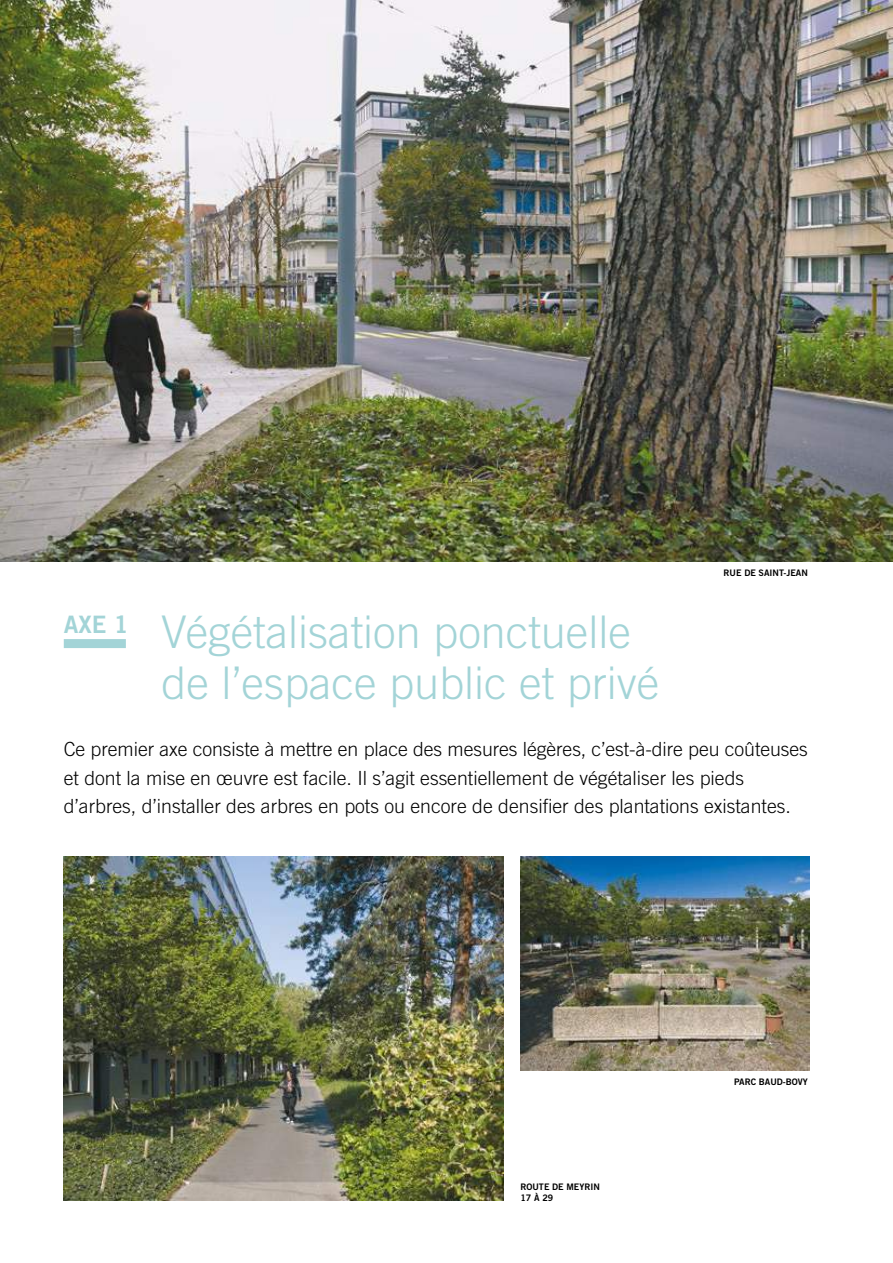
<style>
.page{position:relative;width:893px;height:1263px;background:#fff}
.page>*{position:absolute;margin:0;border:0;box-sizing:border-box;transform-origin:0 0}
.t1{font:300 45px/51px "Trade Gothic LT Std";color:#a3d4d7}
.t2{font:24px "Trade Gothic LT Std Bd 2";color:#a3d4d7}
.t3{font:300 19.5px/28.5px "Trade Gothic LT Std";color:#000}
.t4{font:9px/10.8px "Trade Gothic LT Std Bd 2";color:#000}
</style>
<div class="page">
<img style="left:0;top:0;width:893px;height:561px">
<img style="left:64px;top:857px;width:439px;height:343px">
<img style="left:520px;top:857px;width:290px;height:213px">
<div style="left:64px;top:639px;width:62px;height:9px;background:#a3d4d7"></div>
<p class="t4" style="left:724px;top:567px;width:86px">RUE DE SAINT-JEAN</p>
<p class="t2" style="left:64px;top:609px;width:66px">AXE 1</p>
<h1 class="t1" style="left:162px;top:606px;width:499px">Végétalisation ponctuelle de l’espace public et privé</h1>
<p class="t3" style="left:64px;top:735px;width:746px">Ce premier axe consiste à mettre en place des mesures légères, c’est-à-dire peu coûteuses et dont la mise en œuvre est facile. Il s’agit essentiellement de végétaliser les pieds d’arbres, d’installer des arbres en pots ou encore de densifier des plantations existantes.</p>
<p class="t4" style="left:520px;top:1181px;width:81px">ROUTE DE MEYRIN<br>17 À 29</p>
<p class="t4" style="left:734px;top:1076px;width:75px">PARC BAUD-BOVY</p>
</div>
